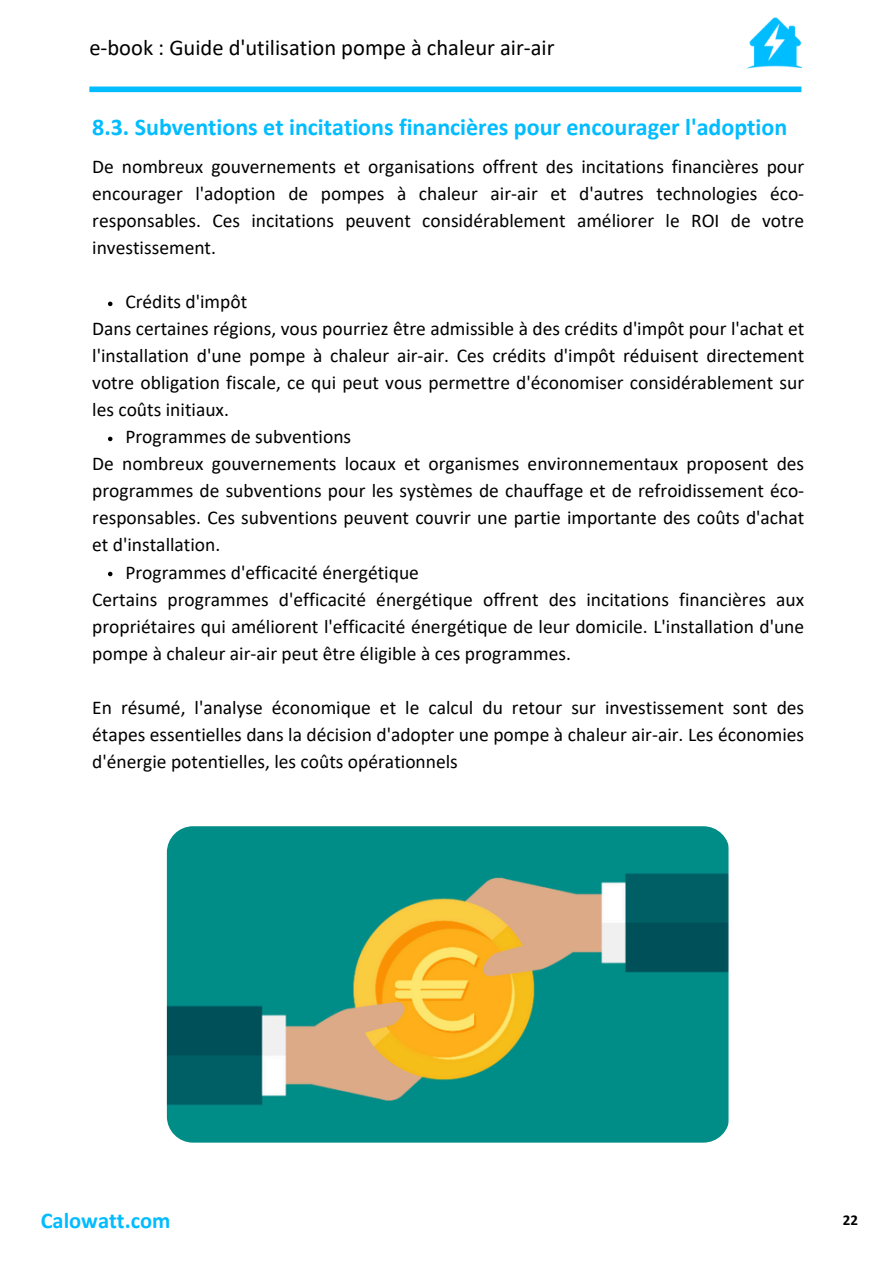
<style>
.page{position:relative;width:894px;height:1264px;background:#fff}
.page>*{position:absolute;margin:0;border:0;box-sizing:border-box;transform-origin:0 0}
.t1{font:700 24px "Calibri";color:#01bcff}
.t2{font:22.5px "Calibri";color:#000}
.t3{font:700 22.5px "Calibri";color:#01bcff}
.t4{font:19.5px/27px "Calibri";color:#000;text-align:justify}
.t5{font:700 15px "Calibri";color:#000}
</style>
<div class="page">
<div style="left:89px;top:86px;width:712px;height:6px;background:#01bcff"></div>
<svg style="left:108px;top:301px;width:4px;height:5px"></svg>
<svg style="left:108px;top:436px;width:4px;height:5px"></svg>
<svg style="left:108px;top:571px;width:4px;height:5px"></svg>
<img style="left:743px;top:17px;width:58px;height:70px">
<img style="left:167px;top:826px;width:562px;height:316px;border-radius:26px">
<p class="t2" style="left:89px;top:39px;width:466px">e-book : Guide d'utilisation pompe à chaleur air-air</p>
<h2 class="t1" style="left:92px;top:117px;width:696px">8.3. Subventions et incitations financières pour encourager l'adoption</h2>
<p class="t4" style="left:92px;top:155px;width:713px">De nombreux gouvernements et organisations offrent des incitations financières pour encourager l'adoption de pompes à chaleur air-air et d'autres technologies éco&shy;responsables. Ces incitations peuvent considérablement améliorer le ROI de votre investissement.</p>
<p class="t4" style="left:125px;top:290px;width:123px">Crédits d'impôt</p>
<h1 class="t4" style="left:92px;top:317px;width:713px">Dans certaines régions, vous pourriez être admissible à des crédits d'impôt pour l'achat et l'installation d'une pompe à chaleur air-air. Ces crédits d'impôt réduisent directement votre obligation fiscale, ce qui peut vous permettre d'économiser considérablement sur les coûts initiaux.</h1>
<p class="t4" style="left:125px;top:425px;width:227px">Programmes de subventions</p>
<p class="t4" style="left:92px;top:452px;width:713px">De nombreux gouvernements locaux et organismes environnementaux proposent des programmes de subventions pour les systèmes de chauffage et de refroidissement éco&shy;responsables. Ces subventions peuvent couvrir une partie importante des coûts d'achat et d'installation.</p>
<p class="t4" style="left:125px;top:560px;width:295px">Programmes d'efficacité énergétique</p>
<p class="t4" style="left:92px;top:587px;width:713px">Certains programmes d'efficacité énergétique offrent des incitations financières aux propriétaires qui améliorent l'efficacité énergétique de leur domicile. L'installation d'une pompe à chaleur air-air peut être éligible à ces programmes.</p>
<p class="t4" style="left:92px;top:695px;width:713px">En résumé, l'analyse économique et le calcul du retour sur investissement sont des étapes essentielles dans la décision d'adopter une pompe à chaleur air-air. Les économies d'énergie potentielles, les coûts opérationnels</p>
<p class="t3" style="left:41px;top:1211px;width:131px">Calowatt.com</p>
<p class="t5" style="left:842px;top:1213px;width:17px">22</p>
</div>
